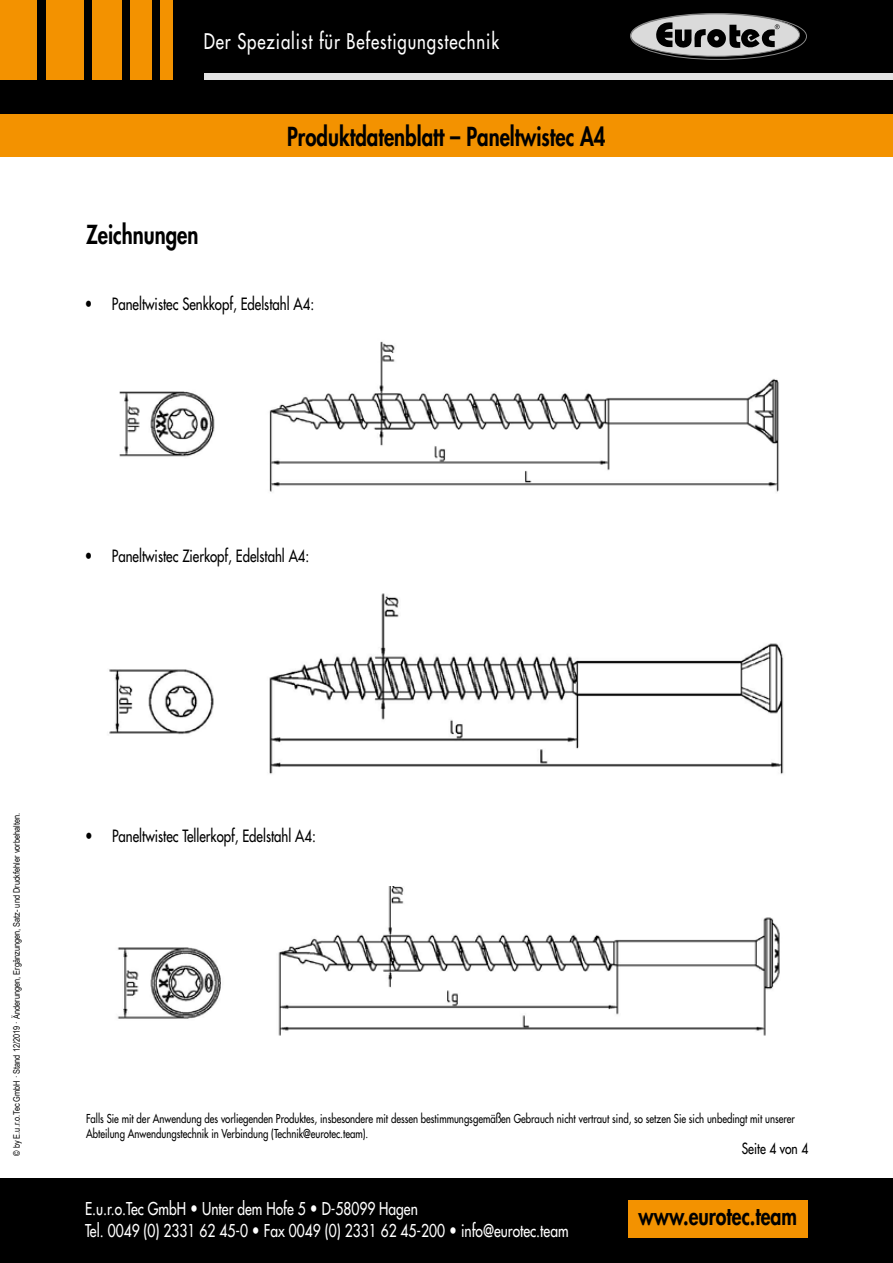
<style>
.page{position:relative;width:893px;height:1263px;background:#fff}
.page>*{position:absolute;margin:0;border:0;box-sizing:border-box;transform-origin:0 0}
.t1{font:800 25.5px "Futura Std";color:#000;scale:.8 1}
.t2{font:800 24.3px "Futura Std";color:#000;scale:.8 1}
.t3{font:500 21px "Futura Std";letter-spacing:.055em;color:#fff;scale:.8 1}
.t4{font:500 17.25px/22.5px "Futura Std";color:#fff;scale:.8 1}
.t5{font:500 16.5px "Futura Std";color:#000;scale:.8 1}
.t6{font:500 15px "Futura Std";color:#000;scale:.8 1}
.t7{font:500 12px/14.4px "Futura Std";color:#000;scale:.8 1}
.t8{font:9px "Arial Narrow";color:#000}
.s1{font-weight:800}
</style>
<div class="page">
<div style="left:0;top:0;width:893px;height:137px;background:#000"></div>
<div style="left:204px;top:74px;width:689px;height:6px;background:#e3e3e3"></div>
<svg style="left:630px;top:13px;width:176px;height:46px"></svg>
<div style="left:631px;top:14px;width:168px;height:42px;background:#dadada;border-radius:50%"></div>
<div style="left:630px;top:14px;width:170px;height:43px;border:1px solid #878787;border-radius:50%"></div>
<div style="left:630px;top:13px;width:177px;height:47px;border:1px solid #878787;border-radius:50%"></div>
<svg style="left:656px;top:22px;width:124px;height:27px"></svg>
<div style="left:0;top:0;width:37px;height:80px;background:#f39200"></div>
<div style="left:46px;top:0;width:38px;height:80px;background:#f39200"></div>
<div style="left:92px;top:0;width:30px;height:80px;background:#f39200"></div>
<div style="left:131px;top:0;width:21px;height:80px;background:#f39200"></div>
<div style="left:161px;top:0;width:12px;height:80px;background:#f39200"></div>
<div style="left:0;top:114px;width:893px;height:43px;background:#f39200"></div>
<div style="left:0;top:1178px;width:893px;height:85px;background:#000"></div>
<div style="left:628px;top:1200px;width:180px;height:37px;background:#f39200"></div>
<img style="left:269px;top:341px;width:510px;height:152px">
<img style="left:269px;top:593px;width:515px;height:182px">
<img style="left:278px;top:887px;width:502px;height:149px">
<img style="left:109px;top:669px;width:105px;height:66px">
<img style="left:117px;top:947px;width:104px;height:72px">
<img style="left:119px;top:391px;width:96px;height:66px">
<h3 class="t3" style="left:204px;top:28px;width:371px">Der Spezialist für Befestigungstechnik</h3>
<h1 class="t1" style="left:86px;top:219px;width:142px">Zeichnungen</h1>
<h1 class="t1" style="left:287px;top:121px;width:400px">Produktdatenblatt – Paneltwistec A4</h1>
<h3 class="t5" style="left:85px;top:294px;width:288px">• Paneltwistec Senkkopf, Edelstahl A4:</h3>
<h3 class="t5" style="left:85px;top:546px;width:282px">• Paneltwistec Zierkopf, Edelstahl A4:</h3>
<p class="t8" style="left:10px;top:1156px;width:345px;rotate:-90deg">© by E.u.r.o.Tec GmbH · Stand 12/2019 · Änderungen, Ergänzungen, Satz- und Druckfehler vorbehalten.</p>
<h3 class="t5" style="left:85px;top:825px;width:290px">• Paneltwistec Tellerkopf, Edelstahl A4:</h3>
<p class="t7" style="left:86px;top:1112px;width:887px">Falls Sie mit der Anwendung des vorliegenden Produktes, insbesondere mit dessen bestimmungsgemäßen Gebrauch nicht vertraut sind, so setzen Sie sich unbedingt mit unserer<br>Abteilung Anwendungstechnik in Verbindung (Technik@eurotec.team).</p>
<p class="t6" style="left:742px;top:1139px;width:85px">Seite 4 von 4</p>
<h3 class="t4" style="left:85px;top:1197px;width:606px">E.u.r.o.Tec GmbH <span class="s1">•</span> Unter dem Hofe 5 <span class="s1">•</span> D-58099 Hagen<br>Tel. 0049 (0) 2331 62 45-0 <span class="s1">•</span> Fax 0049 (0) 2331 62 45-200 <span class="s1">•</span> info@eurotec.team</h3>
<h2 class="t2" style="left:638px;top:1201px;width:200px">www.eurotec.team</h2>
</div>
